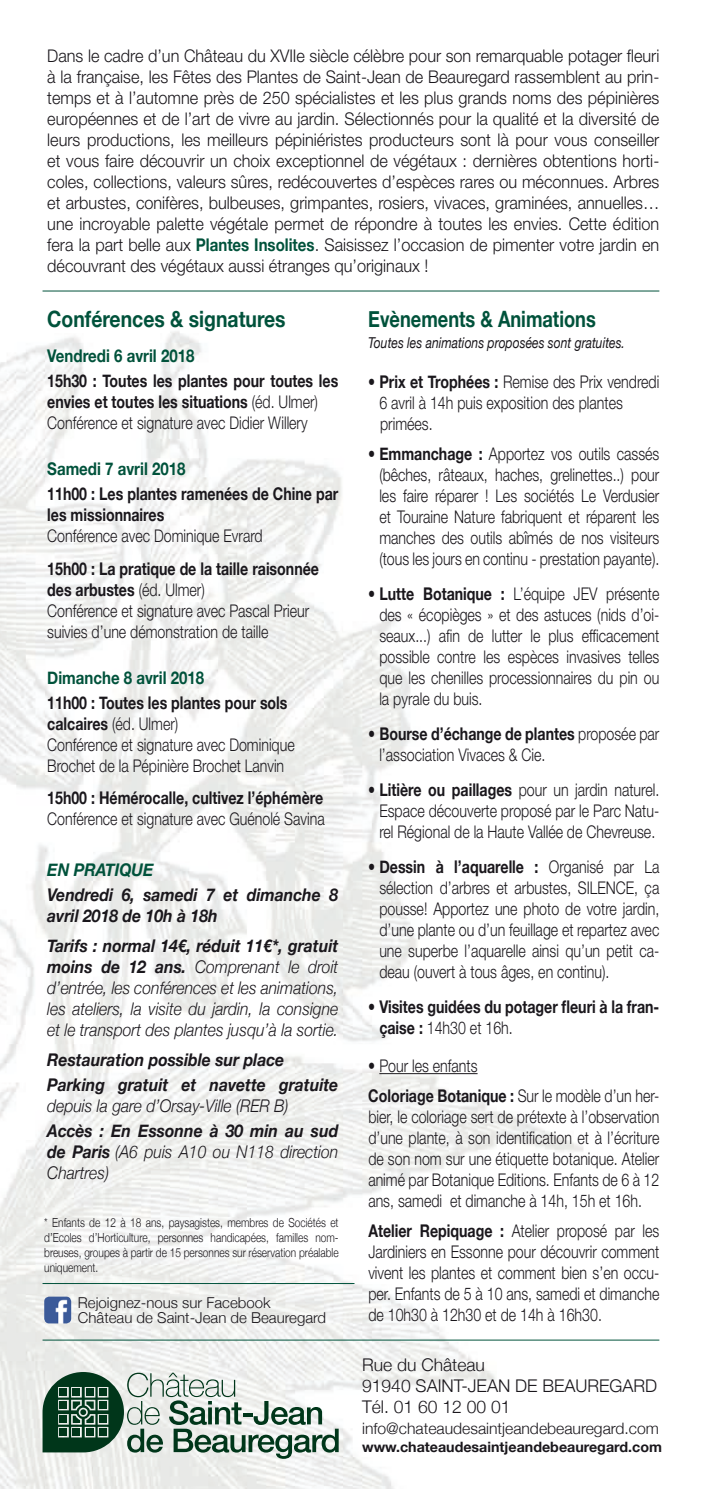
<style>
.page{position:relative;width:709px;height:1489px;background:#fff}
.page>*{position:absolute;margin:0;border:0;box-sizing:border-box;transform-origin:0 0}
.t1{font:700 22.5px "Helvetica Neue";color:#00523b;scale:.86 1}
.t2{font:700 22.5px "Helvetica Neue";color:#00523b;scale:.81 1}
.t3{font:300 17.5px/21px "Helvetica Neue LT Std";color:#1a171c;text-align:justify;scale:.81 1}
.t4{font:300 17.5px/21px "Helvetica Neue LT Std";color:#1a171c;text-align:justify;scale:.93 1}
.t5{font:700 17.5px/21px "Helvetica Neue";color:#1a171c;scale:.81 1}
.t6{font:italic 300 17.5px/21px "Helvetica Neue";color:#1a171c;text-align:justify;scale:.9 1}
.t7{font:italic 700 17.5px/21px "Helvetica Neue";color:#1a171c;scale:.9 1}
.t8{font:300 17.5px "Helvetica Neue";color:#1a171c}
.t9{font:700 17.5px "Helvetica Neue";color:#00523b;scale:.86 1}
.t10{font:italic 700 17.5px "Helvetica Neue";color:#00523b;scale:.9 1}
.t11{font:300 15.75px "Helvetica Neue";color:#1a171c}
.t12{font:300 15px "Helvetica Neue";color:#1a171c}
.t13{font:italic 15px "Helvetica Neue";color:#1a171c;scale:.81 1}
.t14{font:700 14.25px "Helvetica Neue";color:#1a171c}
.t15{font:300 12.5px/15px "Helvetica Neue";color:#1a171c;text-align:justify;scale:.81 1}
.s1{font-family:"Helvetica Neue";font-weight:700;color:#00523b}
.s2{font-family:"Helvetica Neue LT Std";font-weight:300}
.s3{font-family:"Helvetica Neue";font-weight:700}
.s4{font-weight:700}
.s5{font-weight:300}
</style>
<div class="page">
<img style="left:0;top:290px;width:660px;height:1198px">
<hr style="left:379px;top:1073px;width:98px;height:1px;background:#1a171c">
<hr style="left:43px;top:1339px;width:616px;height:1px;background:#00523b">
<hr style="left:43px;top:1282px;width:311px;height:1px;background:#00523b">
<hr style="left:43px;top:290px;width:616px;height:1px;background:#00523b">
<svg style="left:43px;top:1371px;width:296px;height:87px"></svg>
<div style="left:99px;top:1415px;width:8px;height:7px;background:#00361a"></div>
<div style="left:86px;top:1388px;width:8px;height:7px;background:#00361a"></div>
<img style="left:44px;top:1296px;width:27px;height:27px">
<p class="t4" style="left:47px;top:45px;width:659px">Dans le cadre d’un Château du XVIIe siècle célèbre pour son remarquable potager fleuri à la française, les Fêtes des Plantes de Saint-Jean de Beauregard rassemblent au prin&shy;temps et à l’automne près de 250 spécialistes et les plus grands noms des pépinières européennes et de l’art de vivre au jardin. Sélectionnés pour la qualité et la diversité de leurs productions, les meilleurs pépiniéristes producteurs sont là pour vous conseiller et vous faire découvrir un choix exceptionnel de végétaux : dernières obtentions horti&shy;coles, collections, valeurs sûres, redécouvertes d’espèces rares ou méconnues. Arbres et arbustes, conifères, bulbeuses, grimpantes, rosiers, vivaces, graminées, annuelles… une incroyable palette végétale permet de répondre à toutes les envies. Cette édition fera la part belle aux <span class="s1">Plantes Insolites</span>. Saisissez l’occasion de pimenter votre jardin en découvrant des végétaux aussi étranges qu’originaux !</p>
<p class="t1" style="left:47px;top:305px;width:279px">Conférences &amp; signatures</p>
<p class="t9" style="left:47px;top:345px;width:173px">Vendredi 6 avril 2018</p>
<p class="t5" style="left:47px;top:370px;width:361px">15h30 : Toutes les plantes pour toutes les envies et toutes les situations <span class="s2">(éd. Ulmer)</span></p>
<p class="t3" style="left:47px;top:412px;width:323px">Conférence et signature avec Didier Willery</p>
<p class="t9" style="left:47px;top:458px;width:162px">Samedi 7 avril 2018</p>
<p class="t5" style="left:47px;top:483px;width:361px">11h00 : Les plantes ramenées de Chine par les missionnaires</p>
<p class="t3" style="left:47px;top:525px;width:267px">Conférence avec Dominique Evrard</p>
<p class="t5" style="left:47px;top:557px;width:337px">15h00 : La pratique de la taille raisonnée</p>
<p class="t5" style="left:47px;top:578px;width:196px">des arbustes <span class="s2">(éd. Ulmer)</span></p>
<p class="t3" style="left:47px;top:599px;width:325px">Conférence et signature avec Pascal Prieur</p>
<p class="t3" style="left:47px;top:620px;width:274px">suivies d’une démonstration de taille</p>
<p class="t9" style="left:47px;top:666px;width:184px">Dimanche 8 avril 2018</p>
<p class="t5" style="left:47px;top:691px;width:298px">11h00 : Toutes les plantes pour sols</p>
<p class="t3" style="left:47px;top:712px;width:163px"><span class="s3">calcaires</span> (éd. Ulmer)</p>
<p class="t3" style="left:47px;top:733px;width:307px">Conférence et signature avec Dominique</p>
<p class="t3" style="left:47px;top:754px;width:294px">Brochet de la Pépinière Brochet Lanvin</p>
<p class="t5" style="left:47px;top:787px;width:342px">15h00 : Hémérocalle, cultivez l’éphémère</p>
<p class="t3" style="left:47px;top:808px;width:344px">Conférence et signature avec Guénolé Savina</p>
<p class="t10" style="left:47px;top:859px;width:120px">EN PRATIQUE</p>
<p class="t7" style="left:47px;top:884px;width:325px">Vendredi 6, samedi 7 et dimanche 8 avril 2018 de 10h à 18h</p>
<p class="t6" style="left:47px;top:935px;width:325px"><span class="s4">Tarifs : normal 14€, réduit 11€*, gratuit moins de 12 ans.</span> Comprenant le droit d’entrée, les conférences et les animations, les ateliers, la visite du jardin, la consigne et le transport des plantes jusqu’à la sortie.</p>
<p class="t7" style="left:47px;top:1049px;width:265px">Restauration possible sur place</p>
<p class="t7" style="left:47px;top:1074px;width:325px">Parking gratuit et navette gratuite <span class="s5">depuis la gare d’Orsay-Ville (RER B)</span></p>
<p class="t6" style="left:47px;top:1120px;width:325px"><span class="s4">Accès : En Essonne à 30 min au sud de Paris</span> (A6 puis A10 ou N118 direction Chartres)</p>
<p class="t2" style="left:368px;top:305px;width:282px">Evènements &amp; Animations</p>
<p class="t13" style="left:368px;top:333px;width:318px">Toutes les animations proposées sont gratuites.</p>
<p class="t3" style="left:379px;top:371px;width:347px;text-indent:-11px"><span class="s3">• Prix et Trophées :</span> Remise des Prix vendredi<br>6 avril à 14h puis exposition des plantes</p>
<p class="t3" style="left:380px;top:413px;width:66px">primées.</p>
<p class="t3" style="left:379px;top:443px;width:347px;text-indent:-11px"><span class="s3">• Emmanchage :</span> Apportez vos outils cassés (bêches, râteaux, haches, grelinettes..) pour les faire réparer ! Les sociétés Le Verdusier et Touraine Nature fabriquent et réparent les manches des outils abîmés de nos visiteurs (tous les jours en continu - prestation payante).</p>
<p class="t3" style="left:379px;top:583px;width:347px;text-indent:-11px"><span class="s3">• Lutte Botanique :</span> L’équipe JEV présente des « écopièges » et des astuces (nids d’oi&shy;seaux...) afin de lutter le plus efficacement possible contre les espèces invasives telles que les chenilles processionnaires du pin ou la pyrale du buis.</p>
<p class="t3" style="left:379px;top:723px;width:347px;text-indent:-11px"><span class="s3">• Bourse d’échange de plantes</span> proposée par l’association Vivaces &amp; Cie.</p>
<p class="t3" style="left:379px;top:779px;width:347px;text-indent:-11px"><span class="s3">• Litière ou paillages</span> pour un jardin naturel.<br>Espace découverte proposé par le Parc Natu&shy;rel Régional de la Haute Vallée de Chevreuse.</p>
<p class="t3" style="left:379px;top:856px;width:347px;text-indent:-11px"><span class="s3">• Dessin à l’aquarelle :</span> Organisé par La sélection d’arbres et arbustes, SILENCE, ça pousse! Apportez une photo de votre jardin, d’une plante ou d’un feuillage et repartez avec une superbe l’aquarelle ainsi qu’un petit ca&shy;deau (ouvert à tous âges, en continu).</p>
<p class="t5" style="left:379px;top:996px;width:347px;text-indent:-11px">• Visites guidées du potager fleuri à la fran&shy;çaise : <span class="s2">14h30 et 16h.</span></p>
<p class="t3" style="left:368px;top:1054px;width:136px">• Pour les enfants</p>
<p class="t3" style="left:368px;top:1084px;width:361px"><span class="s3">Coloriage Botanique :</span> Sur le modèle d’un her&shy;bier, le coloriage sert de prétexte à l’observation d’une plante, à son identification et à l’écriture de son nom sur une étiquette botanique. Atelier animé par Botanique Editions. Enfants de 6 à 12 ans, samedi et dimanche à 14h, 15h et 16h.</p>
<p class="t3" style="left:368px;top:1219px;width:361px"><span class="s3">Atelier Repiquage :</span> Atelier proposé par les Jardiniers en Essonne pour découvrir comment vivent les plantes et comment bien s’en occu&shy;per. Enfants de 5 à 10 ans, samedi et dimanche de 10h30 à 12h30 et de 14h à 16h30.</p>
<p class="t8" style="left:362px;top:1354px;width:124px">Rue du Château</p>
<p class="t8" style="left:362px;top:1375px;width:297px">91940 SAINT-JEAN DE BEAUREGARD</p>
<p class="t8" style="left:362px;top:1396px;width:150px">Tél. 01 60 12 00 01</p>
<p class="t11" style="left:362px;top:1418px;width:298px">info@chateaudesaintjeandebeauregard.com</p>
<p class="t14" style="left:362px;top:1438px;width:301px">www.chateaudesaintjeandebeauregard.com</p>
<p class="t15" style="left:44px;top:1214px;width:365px">* Enfants de 12 à 18 ans, paysagistes, membres de Sociétés et d’Ecoles d’Horticulture, personnes handicapées, familles nom&shy;breuses, groupes à partir de 15 personnes sur réservation préalable uniquement.</p>
<p class="t12" style="left:78px;top:1292px;width:194px">Rejoignez-nous sur Facebook</p>
<p class="t12" style="left:78px;top:1307px;width:250px">Château de Saint-Jean de Beauregard</p>
</div>
